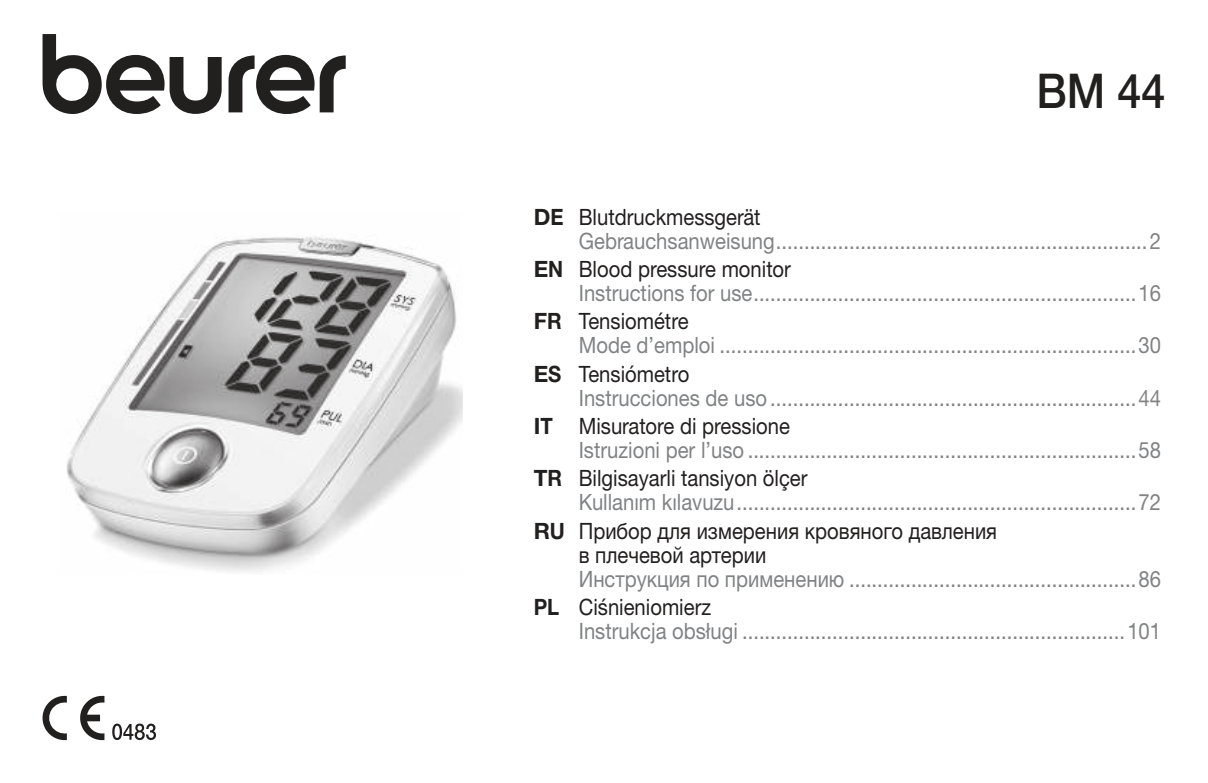
<style>
.page{position:relative;width:1208px;height:783px;background:#fff}
.page>*{position:absolute;margin:0;border:0;box-sizing:border-box;transform-origin:0 0}
.t1{font:500 48px "Helvetica Neue LTW1 G";color:#221f1f;scale:.9 1}
.t2{font:22.5px/24px "Helvetica Neue LTW1 G";color:#808284;scale:.9 1}
.t3{font:22.5px/24px "Helvetica Neue LTW1 G";color:#221f1f;scale:.9 1}
.s1{font-weight:700;color:#221f1f}
.s2{color:#221f1f}
.s3{font-weight:700}
</style>
<div class="page">
<svg style="left:43px;top:34px;width:303px;height:80px"></svg>
<img style="left:67px;top:236px;width:395px;height:336px">
<svg style="left:43px;top:695px;width:24px;height:45px"></svg>
<svg style="left:80px;top:695px;width:24px;height:45px"></svg>
<svg style="left:112px;top:723px;width:44px;height:16px"></svg>
<h1 class="t1" style="left:1036px;top:64px;width:145px">BM 44</h1>
<p class="t2" style="left:579px;top:205px;width:648px;text-indent:-45px"><span class="s1">DE</span> <span class="s2">Blutdruckmessgerät<br></span>Gebrauchsanweisung ..................................................................2</p>
<p class="t2" style="left:579px;top:257px;width:648px;text-indent:-45px"><span class="s1">EN</span> <span class="s2">Blood pressure monitor<br></span>Instructions for use ....................................................................16</p>
<p class="t2" style="left:579px;top:309px;width:648px;text-indent:-45px"><span class="s1">FR</span> <span class="s2">Tensiométre<br></span>Mode d’emploi ..........................................................................30</p>
<p class="t2" style="left:579px;top:361px;width:648px;text-indent:-45px"><span class="s1">ES</span> <span class="s2">Tensiómetro<br></span>Instrucciones de uso .................................................................44</p>
<p class="t2" style="left:579px;top:414px;width:648px;text-indent:-45px"><span class="s1">IT</span> <span class="s2">Misuratore di pressione<br></span>Istruzioni per l’uso .....................................................................58</p>
<p class="t2" style="left:579px;top:466px;width:648px;text-indent:-45px"><span class="s1">TR</span> <span class="s2">Bilgisayarli tansiyon ölçer<br></span>Kullanım kılavuzu.......................................................................72</p>
<p class="t3" style="left:579px;top:518px;width:466px;text-indent:-45px"><span class="s3">RU</span> Прибор для измерения кровяного давления в плечевой артерии</p>
<p class="t2" style="left:534px;top:564px;width:698px;line-height:28.2px;text-indent:45px">Инструкция по применению ...................................................86<br><span class="s1">PL</span> <span class="s2">Ciśnieniomierz</span></p>
<p class="t2" style="left:579px;top:618px;width:648px">Instrukcja obsługi ....................................................................101</p>
</div>
